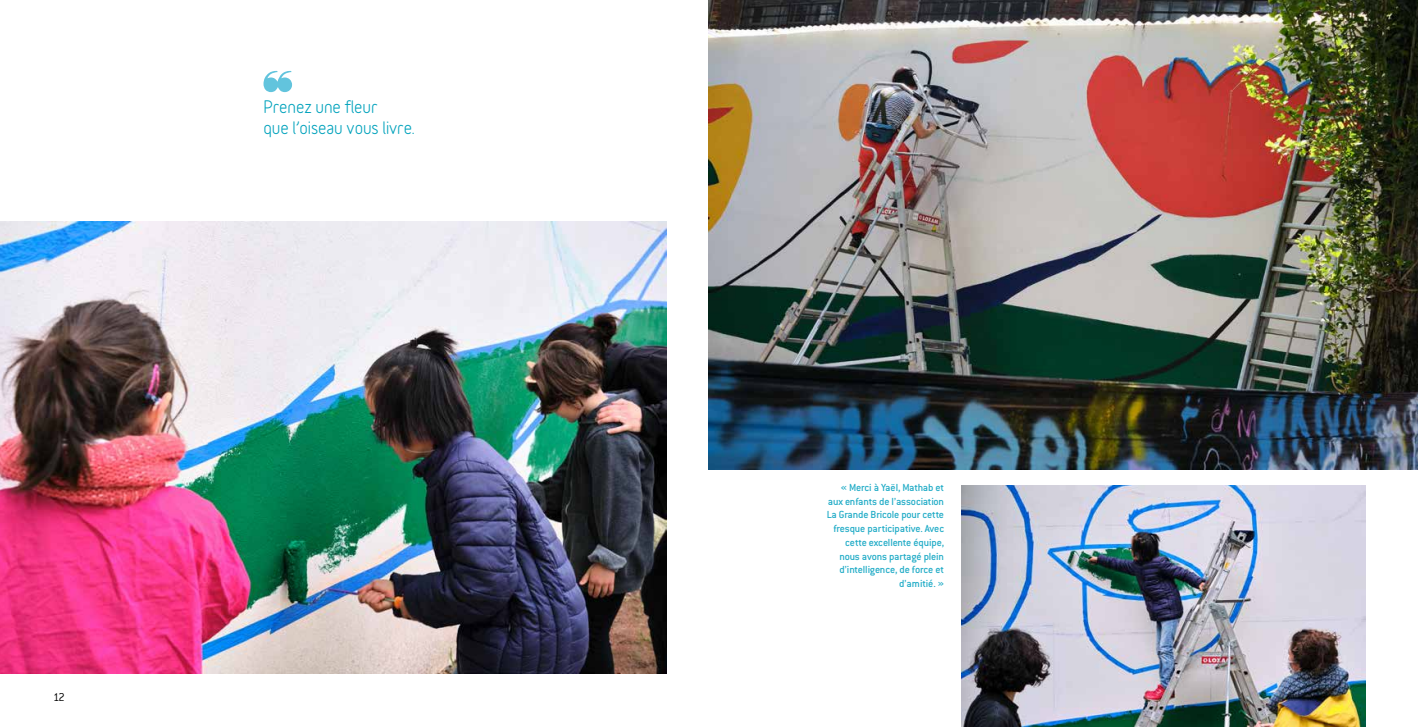
<style>
.page{position:relative;width:1418px;height:727px;background:#fff}
.page>*{position:absolute;margin:0;border:0;box-sizing:border-box;transform-origin:0 0}
.t1{font:700 16.25px/21.2px "Variable";letter-spacing:-.005em;color:#00a2bc}
.t2{font:300 12.5px "Conduit ITC";color:#000}
.t3{font:500 11.25px/13.8px "Conduit ITC";letter-spacing:-.015em;color:#22acc7;text-align:right}
</style>
<div class="page">
<img style="left:709px;top:0;width:708px;height:469px">
<img style="left:0;top:222px;width:666px;height:451px">
<img style="left:961px;top:485px;width:404px;height:241px">
<svg style="left:263px;top:71px;width:29px;height:21px"></svg>
<h1 class="t1" style="left:263px;top:98px;width:153px">Prenez une fleur<br>que l’oiseau vous livre.</h1>
<p class="t2" style="left:53px;top:690px;width:13px">12</p>
<p class="t3" style="left:826px;top:480px;width:119px">« Merci à Yaël, Mathab et aux enfants de l’association<br>La Grande Bricole pour cette fresque participative. Avec cette excellente équipe, nous avons partagé plein d’intelligence, de force et d’amitié. »</p>
</div>
